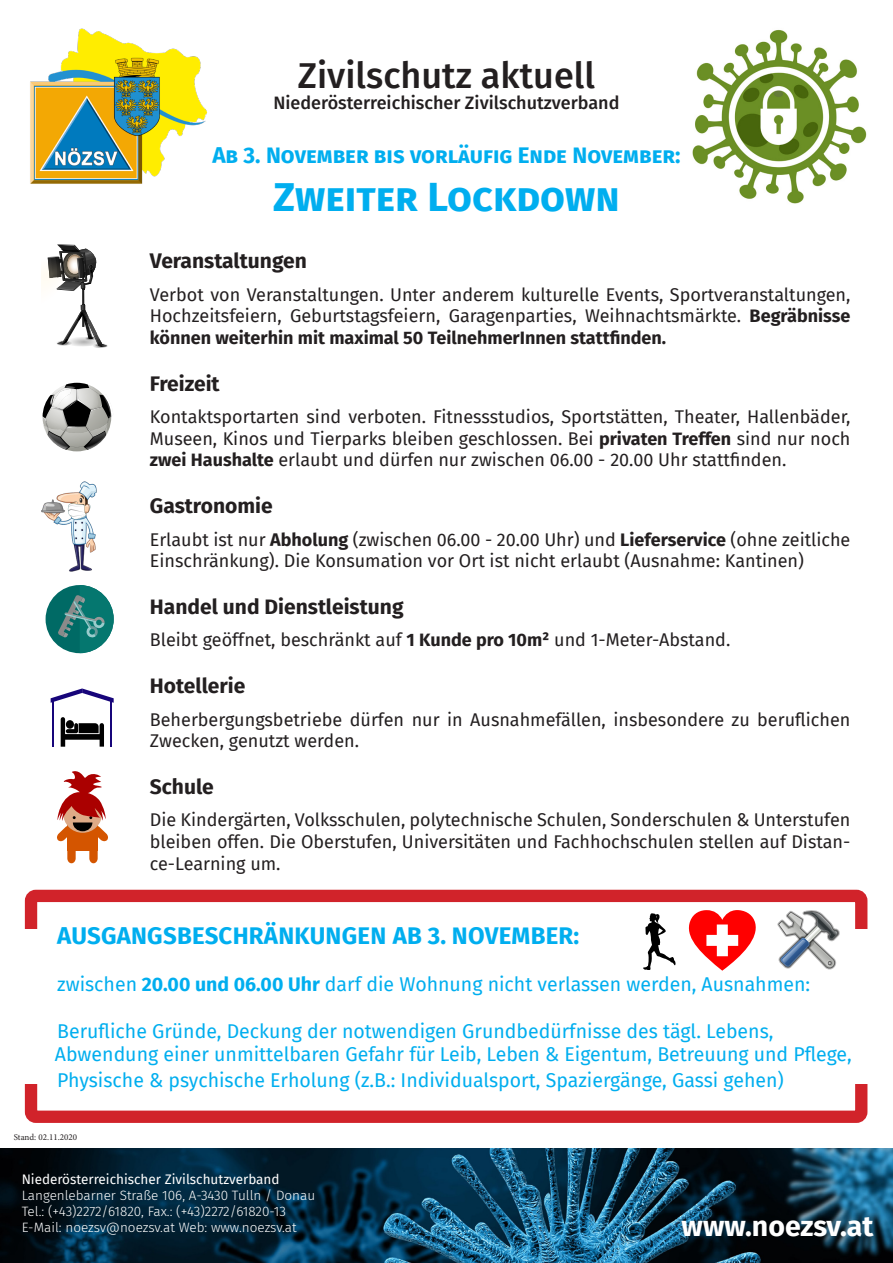
<style>
.page{position:relative;width:893px;height:1263px;background:#fff}
.page>*{position:absolute;margin:0;border:0;box-sizing:border-box;transform-origin:0 0}
.t1{font:700 40.5px "Fira Sans";color:#00aeef}
.t2{font:500 36px "Fira Sans";color:#231f20}
.t3{font:700 28.5px "Fira Sans";color:#fff}
.t4{font:700 24px "Fira Sans";letter-spacing:.01em;color:#00aeef}
.t5{font:700 22.5px "Fira Sans";color:#00aeef}
.t6{font:700 21px "Fira Sans";color:#231f20}
.t7{font:19.5px/23.4px "Fira Sans";color:#00aeef}
.t8{font:18px/21.6px "Fira Sans";color:#231f20;text-align:justify}
.t9{font:500 18px "Fira Sans";color:#231f20}
.t10{font:300 13.5px "Fira Sans";color:#fff}
.t11{font:13.5px "Fira Sans";color:#fff}
.t12{font:9px "Minion Pro";color:#231f20}
.s1{font-weight:700}
</style>
<div class="page">
<img style="left:0;top:1148px;width:893px;height:115px">
<img style="left:41px;top:481px;width:56px;height:91px">
<svg style="left:68px;top:501px;width:22px;height:18px"></svg>
<div style="left:25px;top:890px;width:842px;height:233px;border:12px solid #d1232a;border-radius:5px"></div>
<img style="left:68px;top:450px;width:18px;height:1px">
<svg style="left:42px;top:383px;width:69px;height:67px"></svg>
<img style="left:51px;top:386px;width:17px;height:11px">
<svg style="left:42px;top:244px;width:66px;height:104px"></svg>
<div style="left:0;top:929px;width:893px;height:155px;background:#fff"></div>
<svg style="left:57px;top:771px;width:51px;height:92px"></svg>
<img style="left:30px;top:28px;width:177px;height:156px">
<img style="left:692px;top:30px;width:175px;height:174px">
<div style="left:46px;top:585px;width:68px;height:68px;background:#006a65;border-radius:50%"></div>
<svg style="left:58px;top:585px;width:56px;height:68px"></svg>
<hr style="left:53px;top:701px;width:1px;height:46px;background:#17057a">
<hr style="left:110px;top:701px;width:2px;height:46px;background:#17057a">
<svg style="left:51px;top:688px;width:63px;height:15px"></svg>
<svg style="left:61px;top:717px;width:43px;height:30px"></svg>
<svg style="left:643px;top:913px;width:33px;height:56px"></svg>
<svg style="left:689px;top:910px;width:67px;height:61px"></svg>
<svg style="left:777px;top:910px;width:63px;height:60px"></svg>
<p class="t2" style="left:298px;top:46px;width:299px">Zivilschutz aktuell</p>
<p class="t9" style="left:273px;top:89px;width:348px">Niederösterreichischer Zivilschutzverband</p>
<p class="t5" style="left:212px;top:136px;width:470px">Ab 3. November bis vorläufig Ende November:</p>
<p class="t1" style="left:273px;top:163px;width:348px">Zweiter Lockdown</p>
<p class="t6" style="left:150px;top:243px;width:158px">Veranstaltungen</p>
<p class="t8" style="left:150px;top:283px;width:702px">Verbot von Veranstaltungen. Unter anderem kulturelle Events, Sportveranstaltungen, Hochzeitsfeiern, Geburtstagsfeiern, Garagenparties, Weihnachtsmärkte. <span class="s1">Begräbnisse können weiterhin mit maximal 50 TeilnehmerInnen stattfinden.</span></p>
<p class="t6" style="left:150px;top:366px;width:71px">Freizeit</p>
<p class="t8" style="left:150px;top:406px;width:702px">Kontaktsportarten sind verboten. Fitnessstudios, Sportstätten, Theater, Hallenbäder, Museen, Kinos und Tierparks bleiben geschlossen. Bei <span class="s1">privaten Treffen</span> sind nur noch <span class="s1">zwei Haushalte</span> erlaubt und dürfen nur zwischen 06.00 - 20.00 Uhr stattfinden.</p>
<p class="t6" style="left:150px;top:488px;width:124px">Gastronomie</p>
<p class="t8" style="left:150px;top:528px;width:702px">Erlaubt ist nur <span class="s1">Abholung</span> (zwischen 06.00 - 20.00 Uhr) und <span class="s1">Lieferservice</span> (ohne zeitliche<br>Einschränkung). Die Konsumation vor Ort ist nicht erlaubt (Ausnahme: Kantinen)</p>
<p class="t6" style="left:150px;top:589px;width:255px">Handel und Dienstleistung</p>
<p class="t8" style="left:150px;top:629px;width:582px">Bleibt geöffnet, beschränkt auf <span class="s1">1 Kunde pro 10m²</span> und 1-Meter-Abstand.</p>
<p class="t6" style="left:150px;top:668px;width:97px">Hotellerie</p>
<p class="t8" style="left:150px;top:708px;width:702px">Beherbergungsbetriebe dürfen nur in Ausnahmefällen, insbesondere zu beruflichen<br>Zwecken, genutzt werden.</p>
<p class="t6" style="left:150px;top:769px;width:65px">Schule</p>
<p class="t8" style="left:150px;top:809px;width:702px">Die Kindergärten, Volksschulen, polytechnische Schulen, Sonderschulen &amp; Unterstufen bleiben offen. Die Oberstufen, Universitäten und Fachhochschulen stellen auf Distan&shy;ce-Learning um.</p>
<p class="t4" style="left:57px;top:916px;width:524px">AUSGANGSBESCHRÄNKUNGEN AB 3. NOVEMBER:</p>
<p class="t7" style="left:57px;top:972px;width:754px">zwischen <span class="s1">20.00 und 06.00 Uhr</span> darf die Wohnung nicht verlassen werden, Ausnahmen:</p>
<p class="t7" style="left:55px;top:1019px;width:798px">Berufliche Gründe, Deckung der notwendigen Grundbedürfnisse des tägl. Lebens,<br>Abwendung einer unmittelbaren Gefahr für Leib, Leben &amp; Eigentum, Betreuung und Pflege,</p>
<p class="t7" style="left:57px;top:1067px;width:728px">Physische &amp; psychische Erholung (z.B.: Individualsport, Spaziergänge, Gassi gehen)</p>
<p class="t12" style="left:14px;top:1131px;width:65px">Stand: 02.11.2020</p>
<p class="t11" style="left:22px;top:1169px;width:259px">Niederösterreichischer Zivilschutzverband</p>
<p class="t10" style="left:22px;top:1185px;width:295px">Langenlebarner Straße 106, A-3430 Tulln / Donau</p>
<p class="t10" style="left:22px;top:1202px;width:266px">Tel.: (+43)2272/61820, Fax.: (+43)2272/61820-13</p>
<p class="t10" style="left:22px;top:1218px;width:277px">E-Mail: noezsv@noezsv.at Web: www.noezsv.at</p>
<p class="t3" style="left:682px;top:1202px;width:193px">www.noezsv.at</p>
</div>
